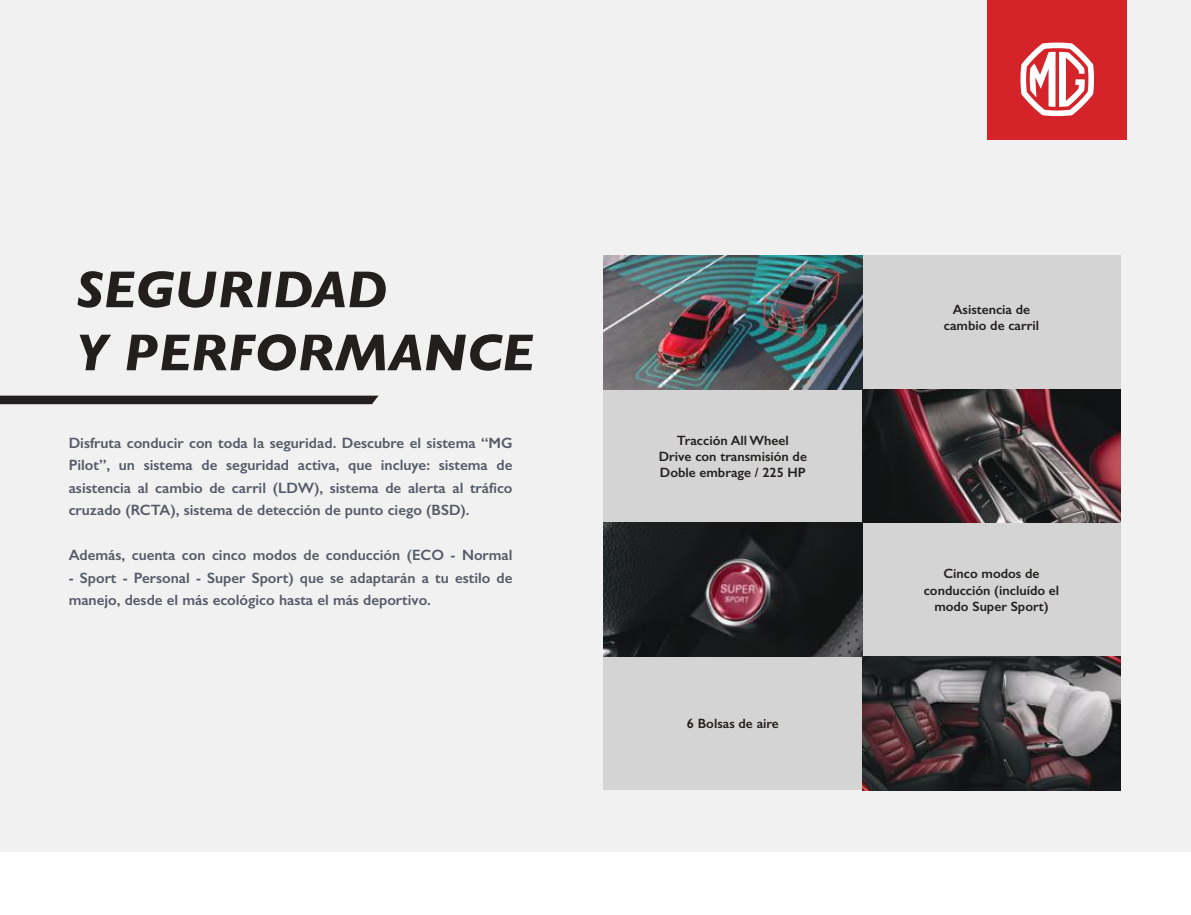
<style>
.page{position:relative;width:1191px;height:915px;background:#fff}
.page>*{position:absolute;margin:0;border:0;box-sizing:border-box;transform-origin:0 0}
.t1{font:italic 700 52.5px/63px "Gill Sans";color:#241f1f}
.t2{font:600 15px/22.5px "Gill Sans";color:#545b67;text-align:justify}
.t3{font:600 13.5px/16.2px "Gill Sans";color:#241f1f;text-align:center}
</style>
<div class="page">
<div style="left:0;top:0;width:1191px;height:850px;background:#f2f1f1"></div>
<div style="left:987px;top:0;width:140px;height:140px;background:#d42429"></div>
<svg style="left:1020px;top:43px;width:74px;height:73px"></svg>
<div style="left:603px;top:255px;width:517px;height:535px;background:#d5d4d5"></div>
<img style="left:603px;top:255px;width:259px;height:134px">
<img style="left:603px;top:522px;width:259px;height:134px">
<img style="left:862px;top:656px;width:258px;height:134px">
<img style="left:862px;top:389px;width:258px;height:133px">
<svg style="left:0;top:395px;width:378px;height:9px;background:#332e2e"></svg>
<h1 class="t1" style="left:77px;top:257px;width:459px">SEGURIDAD<br>Y PERFORMANCE</h1>
<p class="t2" style="left:69px;top:431px;width:445px">Disfruta conducir con toda la seguridad. Descubre el sistema “MG Pilot”, un sistema de seguridad activa, que incluye: sistema de asistencia al cambio de carril (LDW), sistema de alerta al tráfico cruzado (RCTA), sistema de detección de punto ciego (BSD).</p>
<p class="t2" style="left:69px;top:543px;width:445px">Además, cuenta con cinco modos de conducción (ECO - Normal</p>
<p class="t2" style="left:69px;top:566px;width:445px">- Sport - Personal - Super Sport) que se adaptarán a tu estilo de manejo, desde el más ecológico hasta el más deportivo.</p>
<p class="t3" style="left:658px;top:431px;width:150px">Tracción All Wheel<br>Drive con transmisión de<br>Doble embrage / 225 HP</p>
<p class="t3" style="left:687px;top:715px;width:93px">6 Bolsas de aire</p>
<p class="t3" style="left:944px;top:301px;width:97px">Asistencia de cambio de carril</p>
<p class="t3" style="left:923px;top:565px;width:137px">Cinco modos de conducción (incluído el modo Super Sport)</p>
</div>
